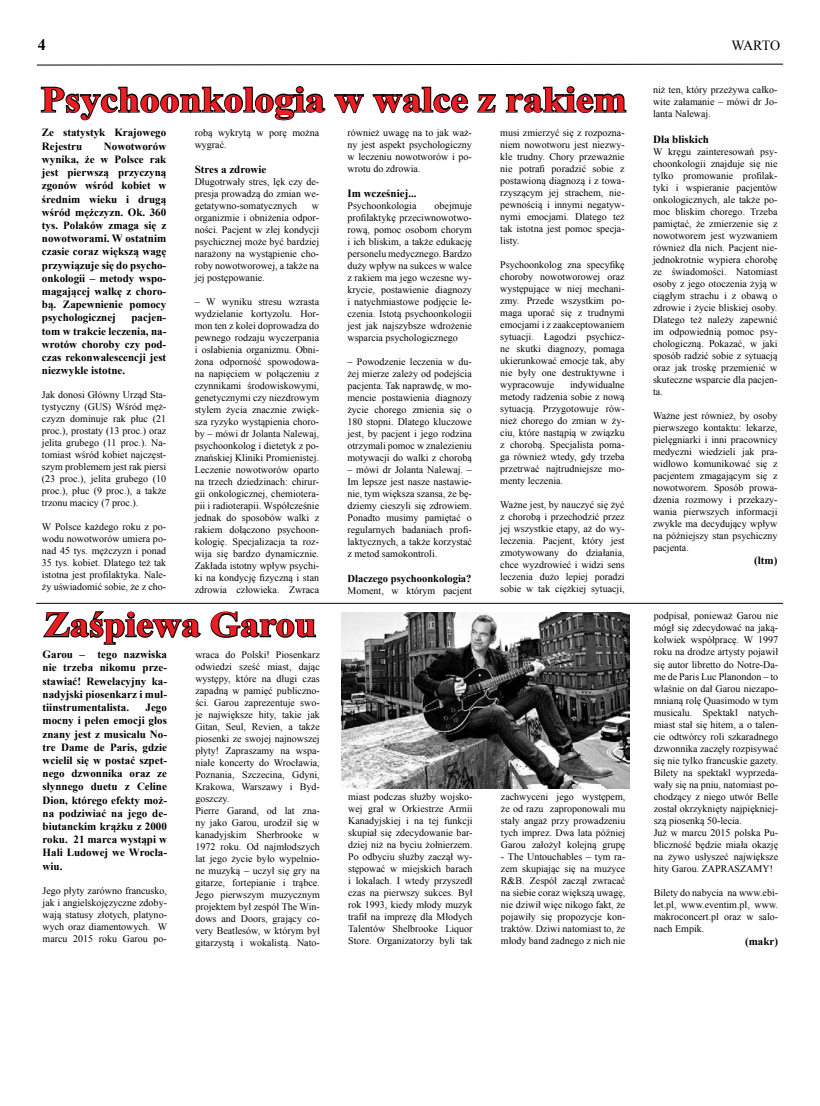
<style>
.page{position:relative;width:820px;height:1106px;background:#fff}
.page>*{position:absolute;margin:0;border:0;box-sizing:border-box;transform-origin:0 0}
.t1{font:700 36px "Times New Roman";color:#ed1d24;scale:1.1 1}
.t2{font:700 35px "Times New Roman";color:#ed1d24;scale:1.1 1}
.t3{font:700 16px "Times New Roman";color:#000}
.t4{font:14px "Times New Roman";letter-spacing:-.04em;color:#000}
.t5{font:700 11px/13.2px "Times New Roman";color:#000;text-align:justify}
.t6{font:700 10.6px "Times New Roman";color:#000}
.t7{font:10px/12px "Times New Roman";color:#000;text-align:justify}
</style>
<div class="page">
<svg style="left:36px;top:63px;width:747px;height:3px"></svg>
<svg style="left:40px;top:86px;width:286px;height:35px"></svg>
<svg style="left:334px;top:94px;width:31px;height:20px"></svg>
<svg style="left:372px;top:86px;width:97px;height:28px"></svg>
<svg style="left:477px;top:94px;width:19px;height:19px"></svg>
<svg style="left:505px;top:86px;width:122px;height:27px"></svg>
<svg style="left:43px;top:611px;width:158px;height:34px"></svg>
<svg style="left:210px;top:611px;width:107px;height:27px"></svg>
<img style="left:341px;top:612px;width:288px;height:176px">
<hr style="left:36px;top:603px;width:746px;height:1px;background:#000">
<p class="t3" style="left:38px;top:33px;width:9px">4</p>
<p class="t4" style="left:731px;top:35px;width:50px">WARTO</p>
<p class="t1" style="left:41px;top:73px;width:533px">Psychoonkologia w walce z rakiem</p>
<p class="t5" style="left:42px;top:126px;width:126px">Ze statystyk Krajowego<br>Rejestru</p>
<p class="t5" style="left:42px;top:139px;width:126px;text-indent:62px">Nowotworów wynika, że w Polsce rak jest pierwszą przyczyną zgonów wśród kobiet w średnim wieku i drugą wśród mężczyzn. Ok. 360 tys. Polaków zmaga się z nowotworami. W ostatnim czasie coraz większą wagę przywiązuje się do psycho&shy;onkologii – metody wspo&shy;magającej walkę z choro&shy;bą. Zapewnienie pomocy psychologicznej</p>
<p class="t5" style="left:42px;top:311px;width:126px;text-indent:89px">pacjen&shy;tom w trakcie leczenia, na&shy;wrotów choroby czy pod&shy;czas rekonwalescencji jest niezwykle istotne.</p>
<p class="t7" style="left:42px;top:388px;width:126px">Jak donosi Główny Urząd Sta&shy;tystyczny (GUS) Wśród męż&shy;czyzn dominuje rak płuc (21 proc.), prostaty (13 proc.) oraz jelita grubego (11 proc.). Na&shy;tomiast wśród kobiet najczęst&shy;szym problemem jest rak piersi (23 proc.), jelita grubego (10 proc.), płuc (9 proc.), a także trzonu macicy (7 proc.).</p>
<p class="t7" style="left:42px;top:520px;width:126px">W Polsce każdego roku z po&shy;wodu nowotworów umiera po&shy;nad 45 tys. mężczyzn i ponad 35 tys. kobiet. Dlatego też tak istotna jest profilaktyka. Nale&shy;ży uświadomić sobie, że z cho-</p>
<p class="t7" style="left:195px;top:126px;width:126px">robą wykrytą w porę można wygrać.</p>
<p class="t5" style="left:195px;top:163px;width:73px">Stres a zdrowie</p>
<p class="t7" style="left:195px;top:175px;width:126px">Długotrwały stres, lęk czy de&shy;presja prowadzą do zmian we&shy;getatywno-somatycznych</p>
<p class="t7" style="left:195px;top:199px;width:126px;text-indent:117px">w organizmie i obniżenia odpor&shy;ności. Pacjent w złej kondycji psychicznej może być bardziej narażony na wystąpienie cho&shy;roby nowotworowej, a także na jej postępowanie.</p>
<p class="t7" style="left:195px;top:295px;width:126px">– W wyniku stresu wzrasta wydzielanie kortyzolu. Hor&shy;mon ten z kolei doprowadza do pewnego rodzaju wyczerpania i osłabienia organizmu. Obni&shy;żona odporność spowodowa&shy;na napięciem w połączeniu z czynnikami środowiskowymi, genetycznymi czy niezdrowym stylem życia znacznie zwięk&shy;sza ryzyko wystąpienia choro&shy;by – mówi dr Jolanta Nalewaj, psychoonkolog i dietetyk z po&shy;znańskiej Kliniki Promienistej.<br>Leczenie nowotworów oparto na trzech dziedzinach: chirur&shy;gii onkologicznej, chemiotera&shy;pii i radioterapii. Współcześnie jednak do sposobów walki z rakiem dołączono psychoon&shy;kologię. Specjalizacja ta roz&shy;wija się bardzo dynamicznie.<br>Zakłada istotny wpływ psychi&shy;ki na kondycję fizyczną i stan zdrowia człowieka. Zwraca</p>
<p class="t2" style="left:44px;top:599px;width:249px">Zaśpiewa Garou</p>
<p class="t5" style="left:43px;top:647px;width:126px">Garou – tego nazwiska nie trzeba nikomu prze&shy;stawiać! Rewelacyjny ka&shy;nadyjski piosenkarz i mul&shy;tiinstrumentalista.</p>
<p class="t5" style="left:43px;top:700px;width:126px;text-indent:103px">Jego mocny i pełen emocji głos znany jest z musicalu No&shy;tre Dame de Paris, gdzie wcielił się w postać szpet&shy;nego dzwonnika oraz ze słynnego duetu z Celine Dion, którego efekty moż&shy;na podziwiać na jego de&shy;biutanckim krążku z 2000 roku. 21 marca wystąpi w Hali Ludowej we Wrocła&shy;wiu.</p>
<p class="t7" style="left:43px;top:884px;width:126px">Jego płyty zarówno francusko, jak i angielskojęzyczne zdoby&shy;wają statusy złotych, platyno&shy;wych oraz diamentowych. W marcu 2015 roku Garou po-</p>
<p class="t7" style="left:195px;top:648px;width:126px;text-align:left">wraca do Polski! Piosenkarz odwiedzi sześć miast, dając występy, które na długi czas zapadną w pamięć publiczno&shy;ści. Garou zaprezentuje swo&shy;je największe hity, takie jak<br>Gitan, Seul, Revien, a także piosenki ze swojej najnowszej płyty! Zapraszamy na wspa&shy;niałe koncerty do Wrocławia,<br>Poznania, Szczecina, Gdyni,<br>Krakowa, Warszawy i Byd&shy;goszczy.<br>Pierre Garand, od lat zna&shy;ny jako Garou, urodził się w kanadyjskim Sherbrooke w<br>1972 roku. Od najmłodszych lat jego życie było wypełnio&shy;ne muzyką – uczył się gry na gitarze, fortepianie i trąbce.<br>Jego pierwszym muzycznym projektem był zespół The Win&shy;dows and Doors, grający co&shy;very Beatlesów, w którym był gitarzystą i wokalistą. Nato-</p>
<p class="t7" style="left:347px;top:126px;width:126px">również uwagę na to jak waż&shy;ny jest aspekt psychologiczny w leczeniu nowotworów i po&shy;wrotu do zdrowia.</p>
<p class="t5" style="left:347px;top:187px;width:71px">Im wcześniej...</p>
<p class="t7" style="left:347px;top:199px;width:70px">Psychoonkologia</p>
<p class="t7" style="left:347px;top:199px;width:126px;text-indent:87px">obejmuje profilaktykę przeciwnowotwo&shy;rową, pomoc osobom chorym i ich bliskim, a także edukację personelu medycznego. Bardzo duży wpływ na sukces w walce z rakiem ma jego wczesne wy&shy;krycie, postawienie diagnozy i natychmiastowe podjęcie le&shy;czenia. Istotą psychoonkologii jest jak najszybsze wdrożenie wsparcia psychologicznego</p>
<p class="t7" style="left:347px;top:355px;width:126px">– Powodzenie leczenia w du&shy;żej mierze zależy od podejścia pacjenta. Tak naprawdę, w mo&shy;mencie postawienia diagnozy życie chorego zmienia się o 180 stopni. Dlatego kluczowe jest, by pacjent i jego rodzina otrzymali pomoc w znalezieniu motywacji do walki z chorobą</p>
<p class="t7" style="left:347px;top:463px;width:126px">– mówi dr Jolanta Nalewaj. – Im lepsze jest nasze nastawie&shy;nie, tym większa szansa, że bę&shy;dziemy cieszyli się zdrowiem.<br>Ponadto musimy pamiętać o regularnych badaniach profi&shy;laktycznych, a także korzystać z metod samokontroli.</p>
<p class="t6" style="left:347px;top:571px;width:125px">Dlaczego psychoonkologia?</p>
<p class="t7" style="left:347px;top:584px;width:126px">Moment, w którym pacjent</p>
<p class="t7" style="left:500px;top:126px;width:126px">musi zmierzyć się z rozpozna&shy;niem nowotworu jest niezwy&shy;kle trudny. Chory przeważnie nie potrafi poradzić sobie z postawioną diagnozą i z towa&shy;rzyszącym jej strachem, nie&shy;pewnością i innymi negatyw&shy;nymi emocjami. Dlatego też tak istotna jest pomoc specja&shy;listy.</p>
<p class="t7" style="left:500px;top:258px;width:126px">Psychoonkolog zna specyfikę choroby nowotworowej oraz występujące w niej mechani&shy;zmy. Przede wszystkim po&shy;maga uporać się z trudnymi emocjami i z zaakceptowaniem sytuacji. Łagodzi psychicz&shy;ne skutki diagnozy, pomaga ukierunkować emocje tak, aby nie były one destruktywne i wypracowuje</p>
<p class="t7" style="left:500px;top:378px;width:126px;text-indent:70px">indywidualne metody radzenia sobie z nową sytuacją. Przygotowuje rów&shy;nież chorego do zmian w ży&shy;ciu, które nastąpią w związku z chorobą. Specjalista poma&shy;ga również wtedy, gdy trzeba przetrwać najtrudniejsze mo&shy;menty leczenia.</p>
<p class="t7" style="left:500px;top:498px;width:126px">Ważne jest, by nauczyć się żyć z chorobą i przechodzić przez jej wszystkie etapy, aż do wy&shy;leczenia. Pacjent, który jest zmotywowany do działania, chce wyzdrowieć i widzi sens leczenia dużo lepiej poradzi sobie w tak ciężkiej sytuacji,</p>
<p class="t7" style="left:348px;top:790px;width:126px">miast podczas służby wojsko&shy;wej grał w Orkiestrze Armii Kanadyjskiej i na tej funkcji skupiał się zdecydowanie bar&shy;dziej niż na byciu żołnierzem.<br>Po odbyciu służby zaczął wy&shy;stępować w miejskich barach i lokalach. I wtedy przyszedł czas na pierwszy sukces. Był rok 1993, kiedy młody muzyk trafił na imprezę dla Młodych Talentów Shelbrooke Liquor Store. Organizatorzy byli tak</p>
<p class="t7" style="left:500px;top:790px;width:126px">zachwyceni jego występem, że od razu zaproponowali mu stały angaż przy prowadzeniu tych imprez. Dwa lata później Garou założył kolejną grupę</p>
<p class="t7" style="left:500px;top:850px;width:126px">- The Untouchables – tym ra&shy;zem skupiając się na muzyce R&amp;B. Zespół zaczął zwracać na siebie coraz większą uwagę, nie dziwił więc nikogo fakt, że pojawiły się propozycje kon&shy;traktów. Dziwi natomiast to, że młody band żadnego z nich nie</p>
<p class="t7" style="left:652px;top:84px;width:126px">niż ten, który przeżywa całko&shy;wite załamanie – mówi dr Jo&shy;lanta Nalewaj.</p>
<p class="t5" style="left:652px;top:132px;width:57px">Dla bliskich</p>
<p class="t7" style="left:652px;top:145px;width:126px">W kręgu zainteresowań psy&shy;choonkologii znajduje się nie tylko promowanie profilak&shy;tyki i wspieranie pacjentów onkologicznych, ale także po&shy;moc bliskim chorego. Trzeba pamiętać, że zmierzenie się z nowotworem jest wyzwaniem również dla nich. Pacjent nie&shy;jednokrotnie wypiera chorobę ze świadomości. Natomiast osoby z jego otoczenia żyją w ciągłym strachu i z obawą o zdrowie i życie bliskiej osoby.<br>Dlatego też należy zapewnić im odpowiednią pomoc psy&shy;chologiczną. Pokazać, w jaki sposób radzić sobie z sytuacją oraz jak troskę przemienić w skuteczne wsparcie dla pacjen&shy;ta.</p>
<p class="t7" style="left:652px;top:409px;width:126px">Ważne jest również, by osoby pierwszego kontaktu: lekarze, pielęgniarki i inni pracownicy medyczni wiedzieli jak pra&shy;widłowo komunikować się z pacjentem zmagającym się z nowotworem. Sposób prowa&shy;dzenia rozmowy i przekazy&shy;wania pierwszych informacji zwykle ma decydujący wpływ na późniejszy stan psychiczny pacjenta.</p>
<p class="t5" style="left:754px;top:553px;width:25px">(ltm)</p>
<p class="t7" style="left:653px;top:610px;width:126px;text-align:left">podpisał, ponieważ Garou nie mógł się zdecydować na jaką&shy;kolwiek współpracę. W 1997 roku na drodze artysty pojawił się autor libretto do Notre-Da&shy;me de Paris Luc Planondon – to właśnie on dał Garou niezapo&shy;mnianą rolę Quasimodo w tym musicalu. Spektakl natych&shy;miast stał się hitem, a o talen&shy;cie odtwórcy roli szkaradnego dzwonnika zaczęły rozpisywać się nie tylko francuskie gazety.<br>Bilety na spektakl wyprzeda&shy;wały się na pniu, natomiast po&shy;chodzący z niego utwór Belle został okrzyknięty najpiękniej&shy;szą piosenką 50-lecia.<br>Już w marcu 2015 polska Pu&shy;bliczność będzie miała okazję na żywo usłyszeć największe hity Garou. ZAPRASZAMY!</p>
<p class="t7" style="left:653px;top:886px;width:126px">Bilety do nabycia na www.ebi&shy;let.pl, www.eventim.pl, www. makroconcert.pl oraz w salo&shy;nach Empik.</p>
<p class="t5" style="left:744px;top:934px;width:34px">(makr)</p>
</div>
